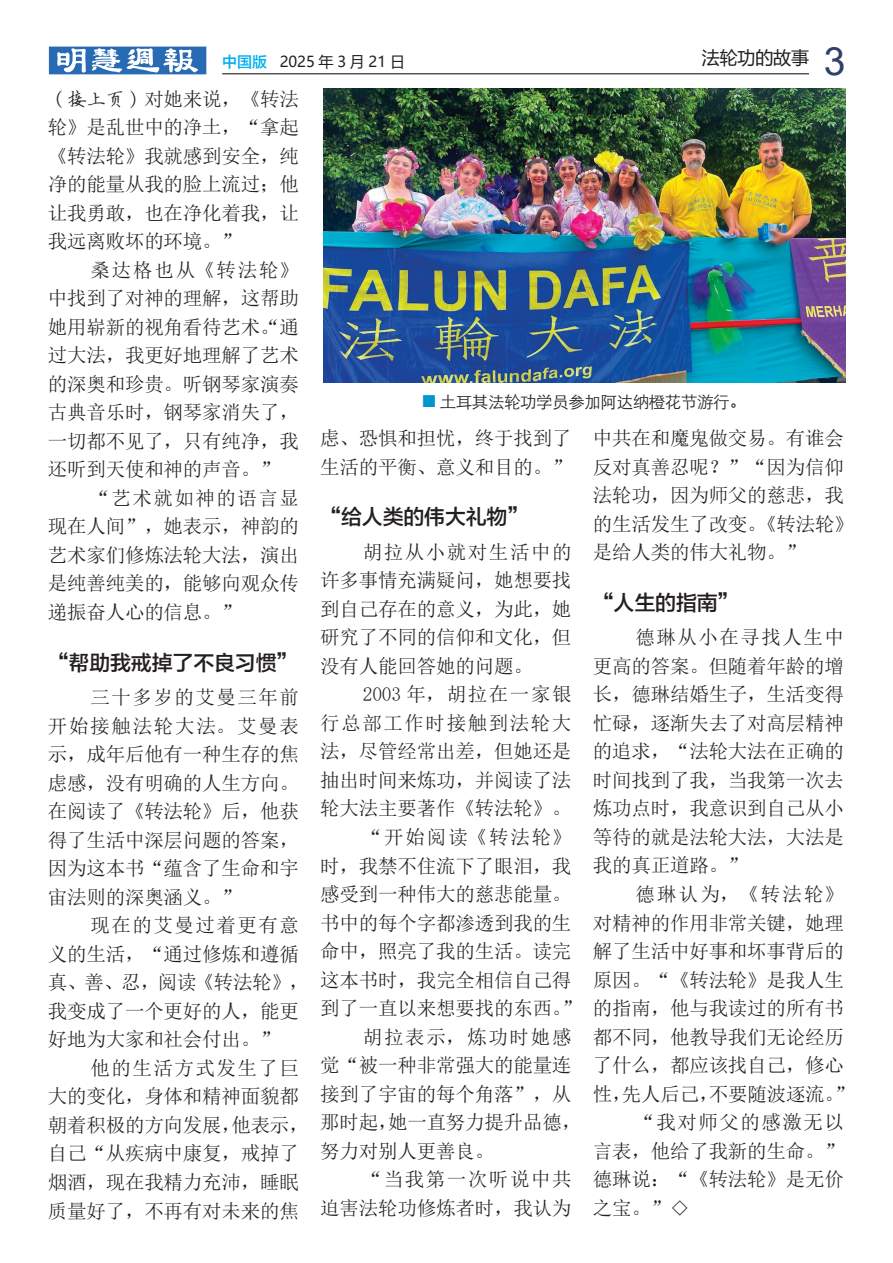
<style>
.page{position:relative;width:893px;height:1263px;background:#fff}
.page>*{position:absolute;margin:0;border:0;box-sizing:border-box;transform-origin:0 0}
.t1{font:21px "FZLTZHK GBK1 0";letter-spacing:-.01em;color:#231f20}
.t2{font:19.5px/28.5px "N Sim Sun";letter-spacing:-.01em;color:#231f20;text-align:justify}
.t3{font:19.5px "N Sim Sun";letter-spacing:.08em;color:#231f20}
.t4{font:19.5px "N Sim Sun";letter-spacing:.095em;color:#231f20}
.t5{font:19.5px "N Sim Sun";letter-spacing:.09em;color:#231f20}
.t6{font:18px "Microsoft Ya Hei";letter-spacing:-.01em;color:#231f20}
.t7{font:16.5px "ST Xihei";letter-spacing:-.025em;color:#231f20}
.t8{font:15px "Microsoft Ya Hei";color:#231f20}
.s1{font-family:"FZLTZHK GBK1 0";color:#00aeef}
.s2{font-family:"Arial";font-size:39px;color:#30406a}
.s3{font-family:"FZYBKSJW GB1 0"}
</style>
<div class="page">
<hr style="left:222px;top:73px;width:587px;height:1px;background:#231f20">
<svg style="left:49px;top:47px;width:157px;height:27px"></svg>
<img style="left:323px;top:89px;width:522px;height:294px">
<p class="t8" style="left:222px;top:51px;width:184px"><span class="s1">中国版</span> 2025 年 3 月 21 日</p>
<p class="t6" style="left:702px;top:46px;width:145px">法轮功的故事 <span class="s2">3</span></p>
<p class="t2" style="left:48px;top:84px;width:253px"><span class="s3">（接上页）</span>对她来说，《转法轮》是乱世中的净土，“拿起《转法轮》我就感到安全，纯净的能量从我的脸上流过；他让我勇敢，也在净化着我，让我远离败坏的环境。”</p>
<p class="t4" style="left:90px;top:260px;width:210px">桑达格也从《转法轮》</p>
<p class="t2" style="left:48px;top:284px;width:253px">中找到了对神的理解，这帮助</p>
<p class="t2" style="left:48px;top:313px;width:253px">她用崭新的视角看待艺术。“通</p>
<p class="t2" style="left:48px;top:341px;width:253px">过大法，我更好地理解了艺术</p>
<p class="t2" style="left:48px;top:370px;width:253px">的深奥和珍贵。听钢琴家演奏</p>
<p class="t2" style="left:48px;top:398px;width:253px">古典音乐时，钢琴家消失了，</p>
<p class="t2" style="left:48px;top:427px;width:253px">一切都不见了，只有纯净，我</p>
<p class="t2" style="left:48px;top:455px;width:233px">还听到天使和神的声音。”</p>
<p class="t3" style="left:90px;top:488px;width:210px">“艺术就如神的语言显</p>
<p class="t2" style="left:48px;top:512px;width:253px">现在人间”，她表示，神韵的</p>
<p class="t2" style="left:48px;top:541px;width:253px">艺术家们修炼法轮大法，演出</p>
<p class="t2" style="left:48px;top:569px;width:253px">是纯善纯美的，能够向观众传</p>
<p class="t2" style="left:48px;top:598px;width:195px">递振奋人心的信息。”</p>
<p class="t1" style="left:48px;top:651px;width:251px">“帮助我戒掉了不良习惯”</p>
<p class="t2" style="left:48px;top:683px;width:253px;text-indent:43px">三十多岁的艾曼三年前开始接触法轮大法。艾曼表示，成年后他有一种生存的焦虑感，没有明确的人生方向。在阅读了《转法轮》后，他获得了生活中深层问题的答案，因为这本书“蕴含了生命和宇宙法则的深奥涵义。”</p>
<p class="t2" style="left:48px;top:911px;width:262px;text-align:left;text-indent:43px">现在的艾曼过着更有意义的生活，“通过修炼和遵循真、善、忍，阅读《转法轮》，我变成了一个更好的人，能更好地为大家和社会付出。”</p>
<p class="t2" style="left:48px;top:1054px;width:262px;text-align:left;text-indent:43px">他的生活方式发生了巨大的变化，身体和精神面貌都朝着积极的方向发展，他表示，自己“从疾病中康复，戒掉了烟酒，现在我精力充沛，睡眠质量好了，不再有对未来的焦</p>
<p class="t7" style="left:440px;top:389px;width:308px">土耳其法轮功学员参加阿达纳橙花节游行。</p>
<p class="t2" style="left:320px;top:424px;width:253px">虑、恐惧和担忧，终于找到了生活的平衡、意义和目的。”</p>
<p class="t1" style="left:320px;top:505px;width:210px">“给人类的伟大礼物”</p>
<p class="t2" style="left:320px;top:538px;width:253px;text-indent:43px">胡拉从小就对生活中的许多事情充满疑问，她想要找到自己存在的意义，为此，她研究了不同的信仰和文化，但没有人能回答她的问题。</p>
<p class="t3" style="left:363px;top:685px;width:210px">2003 年，胡拉在一家银</p>
<p class="t3" style="left:320px;top:713px;width:253px">行总部工作时接触到法轮大</p>
<p class="t2" style="left:320px;top:737px;width:253px">法，尽管经常出差，但她还是</p>
<p class="t2" style="left:320px;top:766px;width:253px">抽出时间来炼功，并阅读了法</p>
<p class="t2" style="left:320px;top:794px;width:253px">轮大法主要著作《转法轮》。</p>
<p class="t2" style="left:363px;top:823px;width:210px">“开始阅读《转法轮》</p>
<p class="t2" style="left:320px;top:851px;width:253px">时，我禁不住流下了眼泪，我</p>
<p class="t2" style="left:320px;top:880px;width:253px">感受到一种伟大的慈悲能量。</p>
<p class="t2" style="left:320px;top:908px;width:253px">书中的每个字都渗透到我的生</p>
<p class="t2" style="left:320px;top:937px;width:253px">命中，照亮了我的生活。读完</p>
<p class="t2" style="left:320px;top:965px;width:253px">这本书时，我完全相信自己得</p>
<p class="t2" style="left:320px;top:994px;width:262px">到了一直以来想要找的东西。”</p>
<p class="t5" style="left:363px;top:1027px;width:210px">胡拉表示，炼功时她感</p>
<p class="t2" style="left:320px;top:1051px;width:253px">觉“被一种非常强大的能量连</p>
<p class="t2" style="left:320px;top:1079px;width:253px">接到了宇宙的每个角落”，从</p>
<p class="t2" style="left:320px;top:1108px;width:262px">那时起，她一直努力提升品德，</p>
<p class="t2" style="left:320px;top:1136px;width:175px">努力对别人更善良。</p>
<p class="t3" style="left:363px;top:1169px;width:210px">“当我第一次听说中共</p>
<p class="t2" style="left:320px;top:1193px;width:253px">迫害法轮功修炼者时，我认为</p>
<p class="t2" style="left:593px;top:424px;width:262px;text-align:left">中共在和魔鬼做交易。有谁会反对真善忍呢？”“因为信仰法轮功，因为师父的慈悲，我的生活发生了改变。《转法轮》是给人类的伟大礼物。”</p>
<p class="t1" style="left:593px;top:591px;width:147px">“人生的指南”</p>
<p class="t2" style="left:593px;top:623px;width:253px;text-indent:43px">德琳从小在寻找人生中更高的答案。但随着年龄的增长，德琳结婚生子，生活变得忙碌，逐渐失去了对高层精神的追求，“法轮大法在正确的时间找到了我，当我第一次去炼功点时，我意识到自己从小等待的就是法轮大法，大法是我的真正道路。”</p>
<p class="t2" style="left:635px;top:880px;width:210px">德琳认为，《转法轮》</p>
<p class="t2" style="left:593px;top:908px;width:253px">对精神的作用非常关键，她理</p>
<p class="t2" style="left:593px;top:937px;width:253px">解了生活中好事和坏事背后的</p>
<p class="t2" style="left:593px;top:965px;width:253px">原因。“《转法轮》是我人生</p>
<p class="t2" style="left:593px;top:994px;width:253px">的指南，他与我读过的所有书</p>
<p class="t2" style="left:593px;top:1022px;width:253px">都不同，他教导我们无论经历</p>
<p class="t2" style="left:593px;top:1051px;width:253px">了什么，都应该找自己，修心</p>
<p class="t2" style="left:593px;top:1079px;width:262px">性，先人后己，不要随波逐流。”</p>
<p class="t3" style="left:635px;top:1112px;width:210px">“我对师父的感激无以</p>
<p class="t2" style="left:593px;top:1136px;width:253px">言表，他给了我新的生命。”</p>
<p class="t2" style="left:593px;top:1165px;width:253px">德琳说：“《转法轮》是无价</p>
<p class="t2" style="left:593px;top:1193px;width:98px">之宝。”◇</p>
</div>
